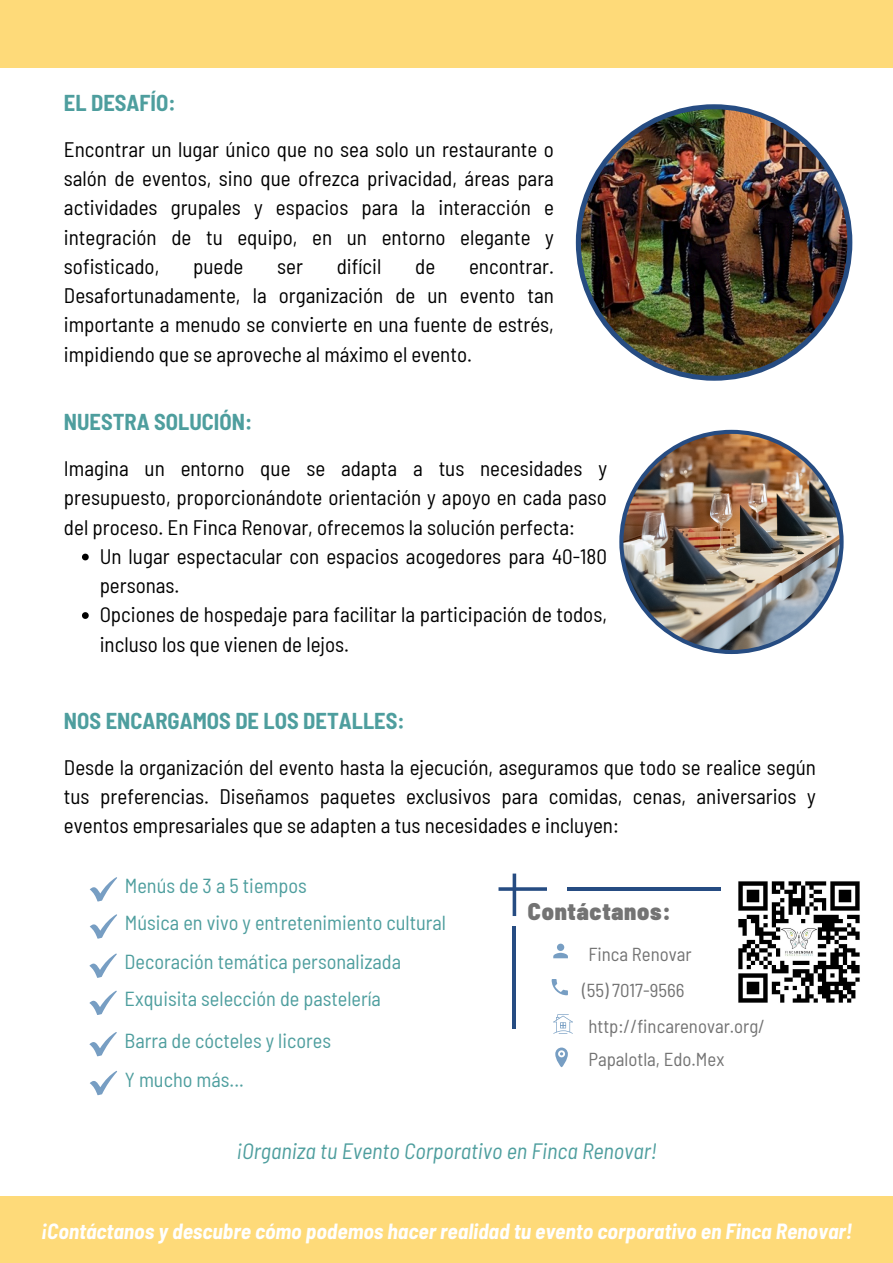
<style>
.page{position:relative;width:893px;height:1263px;background:#fff}
.page>*{position:absolute;margin:0;border:0;box-sizing:border-box;transform-origin:0 0}
.t1{font:900 semi-condensed 24px "Barlow";letter-spacing:.03em;color:#737373}
.t2{font:700 semi-condensed 22.42px "Barlow";color:#4e9e9e}
.t3{font:italic semi-condensed 22.2px "Barlow";color:#4e9e9e}
.t4{font:italic 700 semi-condensed 21.45px "Barlow";color:#fff}
.t5{font:semi-condensed 21px/29.2px "Barlow";color:#000;text-align:justify}
.t6{font:semi-condensed 20.25px "Barlow";color:#4e9e9e}
.t7{font:semi-condensed 18.75px/33.3px "Barlow";color:#737373}
</style>
<div class="page">
<div style="left:0;top:0;width:893px;height:68px;background:#feda79"></div>
<img style="left:576px;top:104px;width:276px;height:277px">
<svg style="left:553px;top:944px;width:15px;height:14px"></svg>
<svg style="left:551px;top:979px;width:17px;height:16px"></svg>
<svg style="left:553px;top:1014px;width:20px;height:20px"></svg>
<svg style="left:555px;top:1047px;width:13px;height:20px"></svg>
<svg style="left:498px;top:873px;width:49px;height:43px"></svg>
<hr style="left:512px;top:927px;width:4px;height:102px;background:#264c82">
<hr style="left:566px;top:887px;width:154px;height:4px;background:#264c82">
<div style="left:0;top:1196px;width:893px;height:67px;background:#feda79"></div>
<img style="left:619px;top:430px;width:224px;height:224px">
<svg style="left:82px;top:554px;width:7px;height:6px"></svg>
<svg style="left:82px;top:612px;width:7px;height:7px"></svg>
<svg style="left:90px;top:877px;width:27px;height:24px"></svg>
<svg style="left:90px;top:914px;width:27px;height:24px"></svg>
<svg style="left:89px;top:953px;width:28px;height:25px"></svg>
<svg style="left:89px;top:991px;width:28px;height:24px"></svg>
<svg style="left:89px;top:1032px;width:28px;height:24px"></svg>
<svg style="left:90px;top:1071px;width:27px;height:24px"></svg>
<img style="left:738px;top:881px;width:122px;height:122px">
<p class="t2" style="left:64px;top:89px;width:113px">EL DESAFÍO:</p>
<p class="t5" style="left:64px;top:134px;width:491px">Encontrar un lugar único que no sea solo un restaurante o salón de eventos, sino que ofrezca privacidad, áreas para actividades grupales y espacios para la interacción e integración de tu equipo, en un entorno elegante y sofisticado,</p>
<p class="t5" style="left:193px;top:251px;width:52px">puede</p>
<p class="t5" style="left:277px;top:251px;width:27px">ser</p>
<p class="t5" style="left:337px;top:251px;width:46px">difícil</p>
<p class="t5" style="left:415px;top:251px;width:22px">de</p>
<p class="t5" style="left:64px;top:251px;width:491px;text-indent:405px">encontrar.<br>Desafortunadamente, la organización de un evento tan importante a menudo se convierte en una fuente de estrés, impidiendo que se aproveche al máximo el evento.</p>
<h5 class="t2" style="left:64px;top:408px;width:190px">NUESTRA SOLUCIÓN:</h5>
<p class="t5" style="left:64px;top:453px;width:544px">Imagina un entorno que se adapta a tus necesidades y presupuesto, proporcionándote orientación y apoyo en cada paso del proceso. En Finca Renovar, ofrecemos la solución perfecta:</p>
<p class="t5" style="left:100px;top:541px;width:509px">Un lugar espectacular con espacios acogedores para 40-180 personas.</p>
<p class="t5" style="left:100px;top:599px;width:509px">Opciones de hospedaje para facilitar la participación de todos, incluso los que vienen de lejos.</p>
<p class="t2" style="left:64px;top:707px;width:342px">NOS ENCARGAMOS DE LOS DETALLES:</p>
<p class="t5" style="left:64px;top:752px;width:753px">Desde la organización del evento hasta la ejecución, aseguramos que todo se realice según tus preferencias. Diseñamos paquetes exclusivos para comidas, cenas, aniversarios y eventos empresariales que se adapten a tus necesidades e incluyen:</p>
<p class="t6" style="left:125px;top:873px;width:183px">Menús de 3 a 5 tiempos</p>
<p class="t6" style="left:125px;top:910px;width:323px">Música en vivo y entretenimiento cultural</p>
<p class="t6" style="left:125px;top:949px;width:278px">Decoración temática personalizada</p>
<p class="t6" style="left:125px;top:986px;width:258px">Exquisita selección de pastelería</p>
<p class="t6" style="left:125px;top:1027px;width:208px">Barra de cócteles y licores</p>
<p class="t6" style="left:125px;top:1066px;width:120px">Y mucho más...</p>
<h5 class="t1" style="left:528px;top:895px;width:144px">Contáctanos:</h5>
<h5 class="t7" style="left:588px;top:936px;width:105px">Finca Renovar</h5>
<p class="t7" style="left:582px;top:973px;width:104px">(55) 7017-9566</p>
<p class="t7" style="left:588px;top:1008px;width:178px">http://fincarenovar.org/<br>Papalotla, Edo.Mex</p>
<p class="t3" style="left:236px;top:1137px;width:422px">¡Organiza tu Evento Corporativo en Finca Renovar!</p>
<p class="t4" style="left:41px;top:1217px;width:813px">¡Contáctanos y descubre cómo podemos hacer realidad tu evento corporativo en Finca Renovar!</p>
</div>
